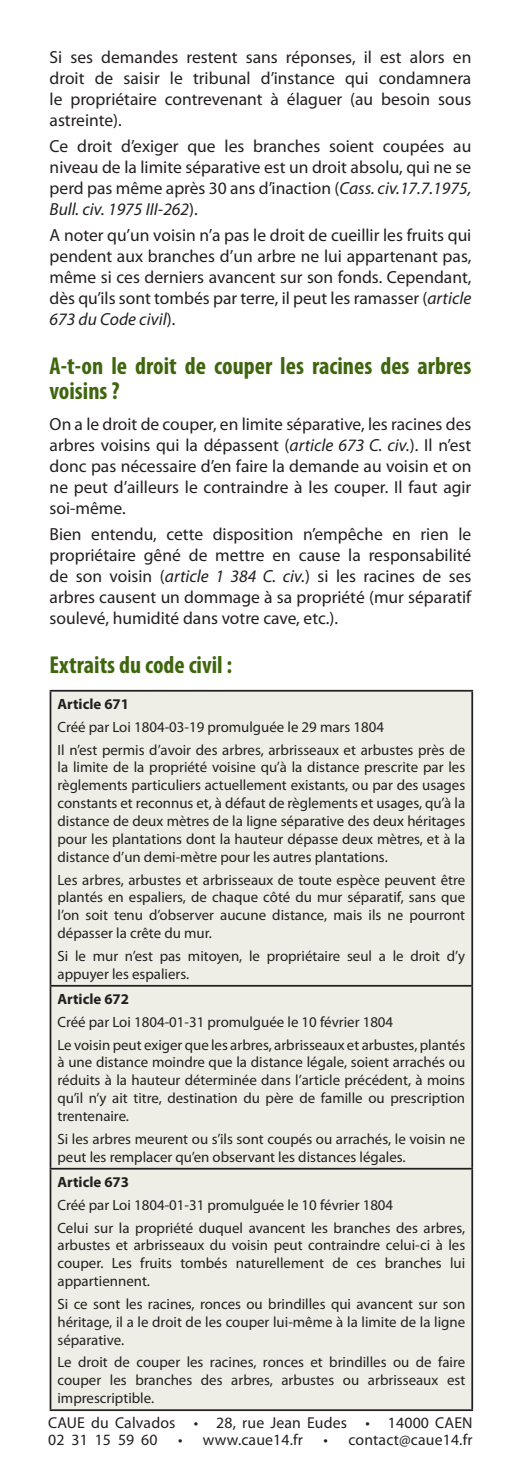
<style>
.page{position:relative;width:521px;height:1474px;background:#fff}
.page>*{position:absolute;margin:0;border:0;box-sizing:border-box;transform-origin:0 0}
.Style_de_paragraphe{font:700 condensed 24.5px/24.5px "Myriad Pro";color:#3e660d}
.Style_de_paragraphe-2{font:17.5px/21px "Myriad Pro";color:#231f20;text-align:justify}
.t1{font:15.75px "Myriad Pro";letter-spacing:.01em;color:#231f20}
.Style_de_paragraphe-3{font:14.88px/17.8px "Myriad Pro";color:#231f20;text-align:justify}
.Style_de_paragraphe-4{font:700 14.88px "Myriad Pro";color:#231f20}
.s1{font-style:italic}
</style>
<div class="page">
<div style="left:51px;top:691px;width:420px;height:718px;background:#eeeee6"></div>
<hr style="left:50px;top:690px;width:423px;height:1px;background:#231f20">
<hr style="left:50px;top:691px;width:1px;height:293px;background:#231f20">
<hr style="left:471px;top:691px;width:2px;height:293px;background:#231f20">
<hr style="left:50px;top:984px;width:423px;height:2px;background:#231f20">
<hr style="left:50px;top:986px;width:1px;height:181px;background:#231f20">
<hr style="left:471px;top:986px;width:2px;height:181px;background:#231f20">
<hr style="left:50px;top:1167px;width:423px;height:2px;background:#231f20">
<hr style="left:50px;top:1169px;width:1px;height:240px;background:#231f20">
<hr style="left:471px;top:1169px;width:2px;height:240px;background:#231f20">
<hr style="left:50px;top:1409px;width:423px;height:1px;background:#231f20">
<p class="Style_de_paragraphe-2" style="left:50px;top:46px;width:423px">Si ses demandes restent sans réponses, il est alors en droit de saisir le tribunal d’instance qui condamnera le propriétaire contrevenant à élaguer (au besoin sous astreinte).</p>
<p class="Style_de_paragraphe-2" style="left:50px;top:135px;width:423px">Ce droit d’exiger que les branches soient coupées au niveau de la limite séparative est un droit absolu, qui ne se perd pas même après 30 ans d’inaction (<span class="s1">Cass. civ.17.7.1975, Bull. civ. 1975 III-262</span>).</p>
<p class="Style_de_paragraphe-2" style="left:50px;top:224px;width:423px">A noter qu’un voisin n’a pas le droit de cueillir les fruits qui pendent aux branches d’un arbre ne lui appartenant pas, même si ces derniers avancent sur son fonds. Cependant, dès qu’ils sont tombés par terre, il peut les ramasser (<span class="s1">article 673 du Code civil</span>).</p>
<p class="Style_de_paragraphe" style="left:50px;top:353px;width:423px">A-t-on le droit de couper les racines des arbres voisins ?</p>
<p class="Style_de_paragraphe-2" style="left:50px;top:413px;width:423px">On a le droit de couper, en limite séparative, les racines des arbres voisins qui la dépassent (<span class="s1">article 673 C. civ.</span>). Il n’est donc pas nécessaire d’en faire la demande au voisin et on ne peut d’ailleurs le contraindre à les couper. Il faut agir soi-même.</p>
<p class="Style_de_paragraphe-2" style="left:50px;top:523px;width:423px">Bien entendu, cette disposition n’empêche en rien le propriétaire gêné de mettre en cause la responsabilité de son voisin (<span class="s1">article 1 384 C. civ.</span>) si les racines de ses arbres causent un dommage à sa propriété (mur séparatif soulevé, humidité dans votre cave, etc.).</p>
<p class="Style_de_paragraphe" style="left:50px;top:652px;width:184px">Extraits du code civil :</p>
<p class="Style_de_paragraphe-4" style="left:57px;top:694px;width:73px">Article 671</p>
<p class="Style_de_paragraphe-3" style="left:57px;top:717px;width:328px">Créé par Loi 1804-03-19 promulguée le 29 mars 1804</p>
<p class="Style_de_paragraphe-3" style="left:57px;top:740px;width:409px">Il n’est permis d’avoir des arbres, arbrisseaux et arbustes près de la limite de la propriété voisine qu’à la distance prescrite par les règlements particuliers actuellement existants, ou par des usages constants et reconnus et, à défaut de règlements et usages, qu’à la distance de deux mètres de la ligne séparative des deux héritages pour les plantations dont la hauteur dépasse deux mètres, et à la distance d’un demi-mètre pour les autres plantations.</p>
<p class="Style_de_paragraphe-3" style="left:57px;top:870px;width:409px">Les arbres, arbustes et arbrisseaux de toute espèce peuvent être plantés en espaliers, de chaque côté du mur séparatif, sans que l’on soit tenu d’observer aucune distance, mais ils ne pourront dépasser la crête du mur.</p>
<p class="Style_de_paragraphe-3" style="left:57px;top:946px;width:409px">Si le mur n’est pas mitoyen, le propriétaire seul a le droit d’y appuyer les espaliers.</p>
<p class="Style_de_paragraphe-4" style="left:57px;top:989px;width:73px">Article 672</p>
<p class="Style_de_paragraphe-3" style="left:57px;top:1012px;width:337px">Créé par Loi 1804-01-31 promulguée le 10 février 1804</p>
<p class="Style_de_paragraphe-3" style="left:57px;top:1035px;width:409px">Le voisin peut exiger que les arbres, arbrisseaux et arbustes, plantés à une distance moindre que la distance légale, soient arrachés ou réduits à la hauteur déterminée dans l’article précédent, à moins qu’il n’y ait titre, destination du père de famille ou prescription trentenaire.</p>
<p class="Style_de_paragraphe-3" style="left:57px;top:1129px;width:409px">Si les arbres meurent ou s’ils sont coupés ou arrachés, le voisin ne peut les remplacer qu’en observant les distances légales.</p>
<p class="Style_de_paragraphe-4" style="left:57px;top:1172px;width:73px">Article 673</p>
<p class="Style_de_paragraphe-3" style="left:57px;top:1195px;width:337px">Créé par Loi 1804-01-31 promulguée le 10 février 1804</p>
<p class="Style_de_paragraphe-3" style="left:57px;top:1218px;width:409px">Celui sur la propriété duquel avancent les branches des arbres, arbustes et arbrisseaux du voisin peut contraindre celui-ci à les couper. Les fruits tombés naturellement de ces branches lui appartiennent.</p>
<p class="Style_de_paragraphe-3" style="left:57px;top:1294px;width:409px">Si ce sont les racines, ronces ou brindilles qui avancent sur son héritage, il a le droit de les couper lui-même à la limite de la ligne séparative.</p>
<p class="Style_de_paragraphe-3" style="left:57px;top:1353px;width:409px">Le droit de couper les racines, ronces et brindilles ou de faire couper les branches des arbres, arbustes ou arbrisseaux est imprescriptible.</p>
<p class="t1" style="left:48px;top:1412px;width:426px">CAUE du Calvados • 28, rue Jean Eudes • 14000 CAEN</p>
<p class="t1" style="left:48px;top:1430px;width:111px">02 31 15 59 60</p>
<p class="t1" style="left:178px;top:1430px;width:126px">• www.caue14.fr</p>
<p class="t1" style="left:323px;top:1430px;width:150px">• contact@caue14.fr</p>
</div>
